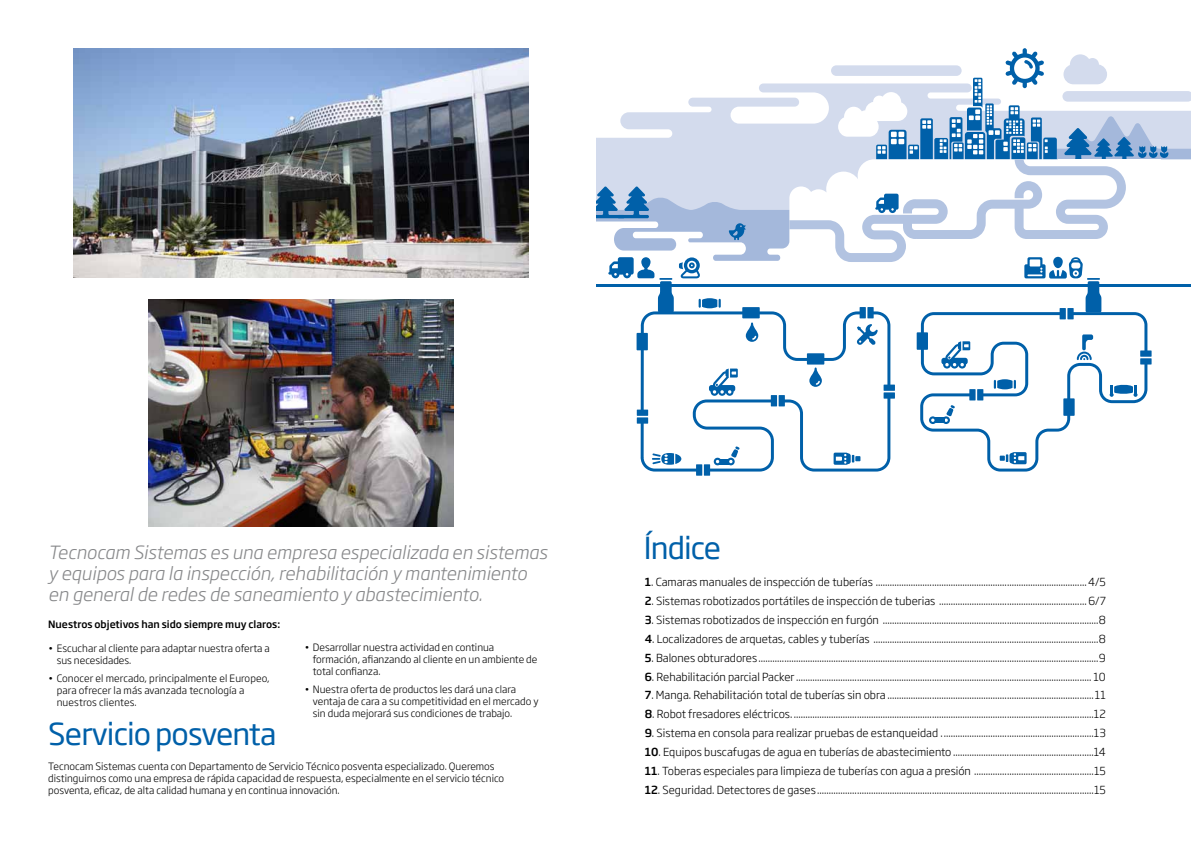
<style>
.page{position:relative;width:1191px;height:842px;background:#fff}
.page>*{position:absolute;margin:0;border:0;box-sizing:border-box;transform-origin:0 0}
.t1{font:30px "Soho Gothic Pro";letter-spacing:-.03em;color:#0060a9}
.t2{font:italic 300 18px/21px "Soho Gothic Pro";color:#87888a}
.t3{font:300 11px "Soho Gothic Pro";color:#000}
.t4{font:300 10px/12px "Soho Gothic Pro";color:#000}
.t5{font:500 10px "Soho Gothic Pro";color:#000}
.s1{font-weight:500}
</style>
<div class="page">
<svg style="left:622px;top:83px;width:167px;height:33px"></svg>
<svg style="left:596px;top:116px;width:193px;height:43px;fill:#d3dbed"></svg>
<svg style="left:596px;top:159px;width:193px;height:102px;fill:#d3dbed"></svg>
<div style="left:636px;top:333px;width:12px;height:17px;background:#0060a9"></div>
<div style="left:742px;top:307px;width:17px;height:11px;background:#0060a9"></div>
<svg style="left:640px;top:311px;width:149px;height:161px"></svg>
<hr style="left:158px;top:284px;width:1033px;height:3px;background:#0060a9">
<svg style="left:596px;top:186px;width:53px;height:32px;background:#5993c5"></svg>
<svg style="left:729px;top:223px;width:16px;height:17px"></svg>
<div style="left:717px;top:459px;width:12px;height:5px;background:#0060a9"></div>
<svg style="left:713px;top:458px;width:8px;height:7px"></svg>
<svg style="left:727px;top:446px;width:12px;height:19px"></svg>
<div style="left:775px;top:394px;width:6px;height:13px;background:#eef4f9"></div>
<div style="left:771px;top:395px;width:6px;height:11px;background:#0060a9"></div>
<div style="left:778px;top:395px;width:7px;height:11px;background:#0060a9"></div>
<svg style="left:700px;top:464px;width:6px;height:12px"></svg>
<div style="left:696px;top:464px;width:6px;height:12px;background:#0060a9"></div>
<div style="left:704px;top:464px;width:6px;height:12px;background:#0060a9"></div>
<div style="left:636px;top:414px;width:13px;height:6px;background:#fff"></div>
<div style="left:637px;top:410px;width:11px;height:6px;background:#0060a9"></div>
<div style="left:637px;top:417px;width:11px;height:7px;background:#0060a9"></div>
<svg style="left:709px;top:369px;width:29px;height:27px"></svg>
<svg style="left:608px;top:257px;width:113px;height:55px"></svg>
<svg style="left:789px;top:48px;width:402px;height:424px"></svg>
<svg style="left:652px;top:453px;width:29px;height:12px"></svg>
<div style="left:0;top:0;width:595px;height:463px;background:#fff"></div>
<div style="left:547px;top:306px;width:76px;height:182px;background:#fff"></div>
<img style="left:74px;top:48px;width:454px;height:229px">
<img style="left:148px;top:299px;width:306px;height:227px">
<h2 class="t2" style="left:48px;top:540px;width:500px">Tecnocam Sistemas es una empresa especializada en sistemas y equipos para la inspección, rehabilitación y mantenimiento en general de redes de saneamiento y abastecimiento.</h2>
<p class="t5" style="left:48px;top:616px;width:233px">Nuestros objetivos han sido siempre muy claros:</p>
<p class="t4" style="left:57px;top:642px;width:215px;text-indent:-8px">• Escuchar al cliente para adaptar nuestra oferta a sus necesidades.</p>
<p class="t4" style="left:57px;top:672px;width:214px;text-indent:-8px">• Conocer el mercado, principalmente el Europeo, para ofrecer la más avanzada tecnología a nuestros clientes.</p>
<h1 class="t1" style="left:48px;top:711px;width:230px">Servicio posventa</h1>
<p class="t4" style="left:313px;top:641px;width:226px;text-indent:-8px">• Desarrollar nuestra actividad en continua formación, afianzando al cliente en un ambiente de total confianza.</p>
<p class="t4" style="left:313px;top:682px;width:227px;text-indent:-8px">• Nuestra oferta de productos les dará una clara ventaja de cara a su competitividad en el mercado y sin duda mejorará sus condiciones de trabajo.</p>
<p class="t4" style="left:48px;top:759px;width:457px">Tecnocam Sistemas cuenta con Departamento de Servicio Técnico posventa especializado. Queremos distinguirnos como una empresa de rápida capacidad de respuesta, especialmente en el servicio técnico posventa, eficaz, de alta calidad humana y en continua innovación.</p>
<h1 class="t1" style="left:643px;top:525px;width:79px">Índice</h1>
<p class="t3" style="left:644px;top:574px;width:462px"><span class="s1">1</span>. Camaras manuales de inspección de tuberías ..........................................................................................4/5</p>
<p class="t3" style="left:644px;top:592px;width:462px"><span class="s1">2</span>. Sistemas robotizados portátiles de inspección de tuberias ...............................................................6/7</p>
<p class="t3" style="left:644px;top:611px;width:462px"><span class="s1">3</span>. Sistemas robotizados de inspección en furgón ............................................................................................8</p>
<p class="t3" style="left:644px;top:630px;width:462px"><span class="s1">4</span>. Localizadores de arquetas, cables y tuberías ................................................................................................8</p>
<p class="t3" style="left:644px;top:649px;width:462px"><span class="s1">5</span>. Balones obturadores .................................................................................................................................................9</p>
<p class="t3" style="left:644px;top:668px;width:462px"><span class="s1">6</span>. Rehabilitación parcial Packer.............................................................................................................................. 10</p>
<p class="t3" style="left:644px;top:687px;width:462px"><span class="s1">7</span>. Manga. Rehabilitación total de tuberías sin obra ........................................................................................11</p>
<p class="t3" style="left:644px;top:706px;width:462px"><span class="s1">8</span>. Robot fresadores eléctricos.................................................................................................................................12</p>
<p class="t3" style="left:644px;top:724px;width:462px"><span class="s1">9</span>. Sistema en consola para realizar pruebas de estanqueidad .................................................................13</p>
<p class="t3" style="left:644px;top:743px;width:462px"><span class="s1">10</span>. Equipos buscafugas de agua en tuberías de abastecimiento ............................................................14</p>
<p class="t3" style="left:644px;top:762px;width:462px"><span class="s1">11</span>. Toberas especiales para limpieza de tuberías con agua a presión ...................................................15</p>
<p class="t3" style="left:644px;top:781px;width:462px"><span class="s1">12</span>. Seguridad. Detectores de gases......................................................................................................................15</p>
</div>
